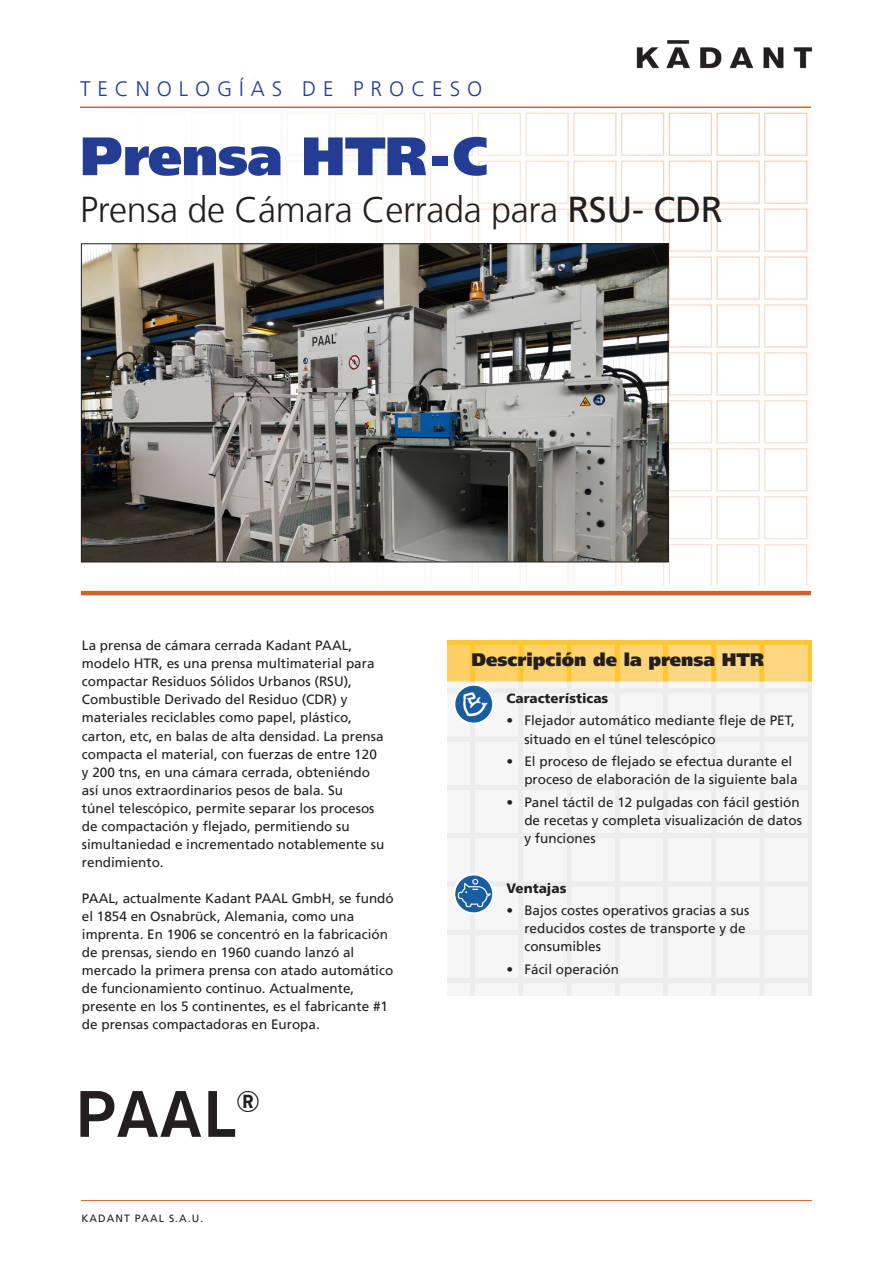
<style>
.page{position:relative;width:893px;height:1263px;background:#fff}
.page>*{position:absolute;margin:0;border:0;box-sizing:border-box;transform-origin:0 0}
.t1{font:500 64.8px "Akzidenz Grotesk BQ";color:#231f20}
.KADANT_BROCHURE_TITL{font:900 54px "Frutiger LT";letter-spacing:-.01em;color:#233d95}
.KADANT_BROCHURE_HEAD{font:300 36px "Frutiger LT";letter-spacing:-.01em;color:#231f20}
.KADANT_BROCHURE_UNIT{font:300 21px "Frutiger LT";letter-spacing:.33em;color:#233d95}
.KADANT_BROCHURE_HEAD-2{font:900 18px "Frutiger LT";color:#231f20}
.KADANT_BROCHURE_BODY{font:13.5px/18px "Frutiger LT";color:#231f20}
.KADANT_BROCHURE_BULL{font:13.5px/18px "Frutiger LT";color:#231f20}
.KADANT_BROCHURE_BULL-2{font:900 13.5px "Frutiger LT";color:#231f20}
.KADANT_BROCHURE_BOIL{font:10.5px "Frutiger LT";letter-spacing:.1em;color:#231f20}
.s1{font-weight:400}
</style>
<div class="page">
<img style="left:80px;top:108px;width:731px;height:477px">
<hr style="left:80px;top:107px;width:731px;height:1px;background:#d66127">
<hr style="left:81px;top:1200px;width:731px;height:1px;background:#d66127">
<hr style="left:81px;top:591px;width:730px;height:4px;background:#d66127">
<img style="left:636px;top:40px;width:176px;height:28px">
<img style="left:83px;top:245px;width:583px;height:315px">
<img style="left:447px;top:640px;width:365px;height:355px">
<img style="left:454px;top:685px;width:39px;height:38px;border-radius:19px">
<div style="left:453px;top:684px;width:41px;height:40px;border:2px solid #fff;border-radius:50%"></div>
<img style="left:454px;top:874px;width:39px;height:39px;border-radius:19px">
<div style="left:453px;top:874px;width:41px;height:40px;border:2px solid #fff;border-radius:50%"></div>
<p class="KADANT_BROCHURE_UNIT" style="left:80px;top:77px;width:404px">TECNOLOGÍAS DE PROCESO</p>
<p class="KADANT_BROCHURE_TITL" style="left:80px;top:123px;width:409px">Prensa HTR-C</p>
<p class="KADANT_BROCHURE_HEAD" style="left:80px;top:189px;width:644px">Prensa de Cámara Cerrada para <span class="s1">RSU- CDR</span></p>
<p class="KADANT_BROCHURE_BODY" style="left:82px;top:637px;width:304px">La prensa de cámara cerrada Kadant PAAL, modelo HTR, es una prensa multimaterial para compactar Residuos Sólidos Urbanos (RSU), Combustible Derivado del Residuo (CDR) y materiales reciclables como papel, plástico, carton, etc, en balas de alta densidad. La prensa compacta el material, con fuerzas de entre 120 y 200 tns, en una cámara cerrada, obteniéndo así unos extraordinarios pesos de bala. Su<br>túnel telescópico, permite separar los procesos de compactación y flejado, permitiendo su simultaniedad e incrementado notablemente su rendimiento.</p>
<p class="KADANT_BROCHURE_BODY" style="left:82px;top:889px;width:313px">PAAL, actualmente Kadant PAAL GmbH, se fundó el 1854 en Osnabrück, Alemania, como una imprenta. En 1906 se concentró en la fabricación de prensas, siendo en 1960 cuando lanzó al mercado la primera prensa con atado automático de funcionamiento continuo. Actualmente, presente en los 5 continentes, es el fabricante #1 de prensas compactadoras en Europa.</p>
<p class="t1" style="left:75px;top:1074px;width:187px">PAAL<sup>®</sup></p>
<p class="KADANT_BROCHURE_BOIL" style="left:82px;top:1212px;width:123px">KADANT PAAL S.A.U.</p>
<p class="KADANT_BROCHURE_HEAD-2" style="left:471px;top:648px;width:294px">Descripción de la prensa HTR</p>
<p class="KADANT_BROCHURE_BULL-2" style="left:506px;top:690px;width:103px">Características</p>
<p class="KADANT_BROCHURE_BULL" style="left:524px;top:712px;width:272px;text-indent:-18px">• Flejador automático mediante fleje de PET, situado en el túnel telescópico</p>
<p class="KADANT_BROCHURE_BULL" style="left:524px;top:752px;width:275px;text-indent:-18px">• El proceso de flejado se efectua durante el proceso de elaboración de la siguiente bala</p>
<p class="KADANT_BROCHURE_BULL" style="left:524px;top:793px;width:279px;text-indent:-18px">• Panel táctil de 12 pulgadas con fácil gestión de recetas y completa visualización de datos y funciones</p>
<p class="KADANT_BROCHURE_BULL-2" style="left:506px;top:880px;width:62px">Ventajas</p>
<p class="KADANT_BROCHURE_BULL" style="left:524px;top:902px;width:227px;text-indent:-18px">• Bajos costes operativos gracias a sus reducidos costes de transporte y de consumibles</p>
<p class="KADANT_BROCHURE_BULL" style="left:506px;top:960px;width:114px">• Fácil operación</p>
</div>
